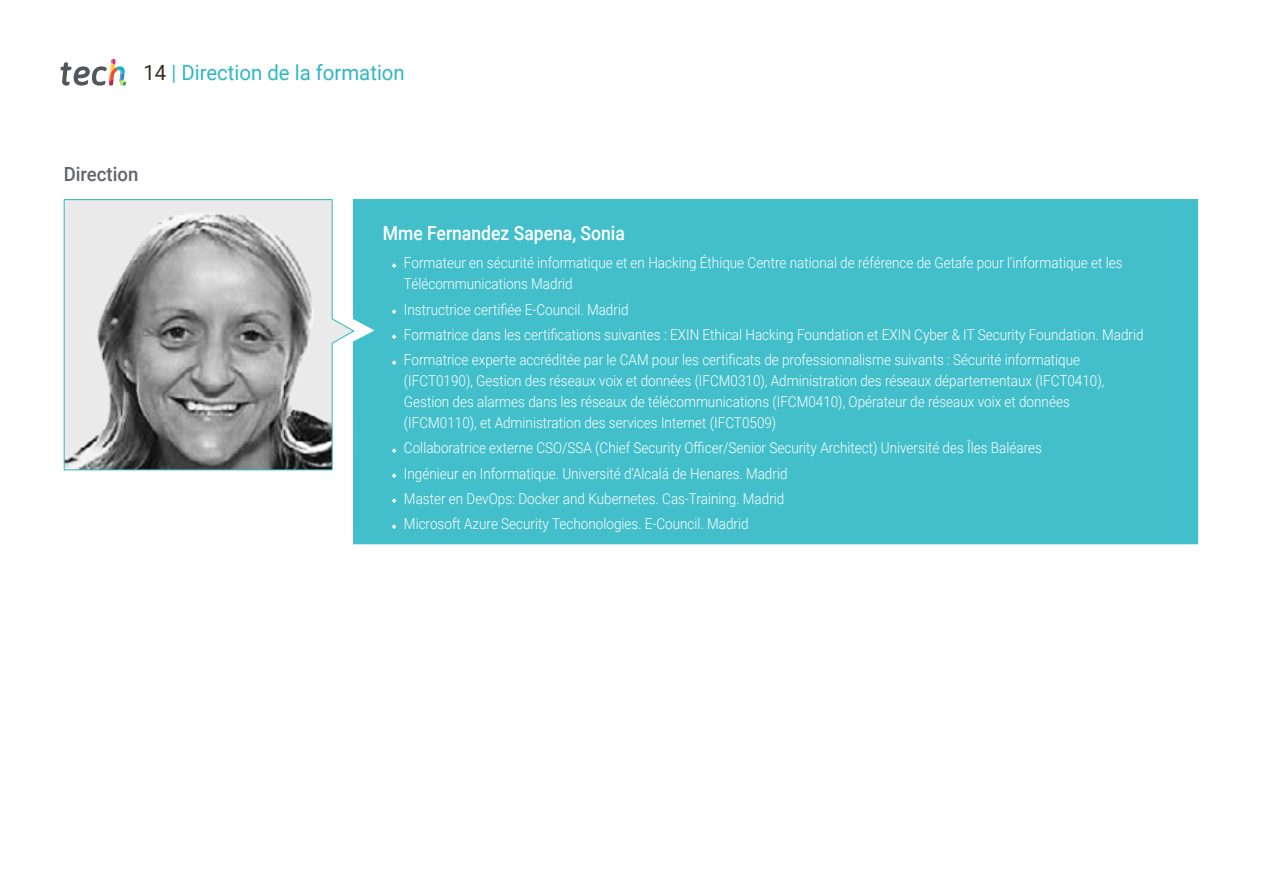
<style>
.page{position:relative;width:1263px;height:893px;background:#fff}
.page>*{position:absolute;margin:0;border:0;box-sizing:border-box;transform-origin:0 0}
.t1{font:21px "Roboto";color:#2db8c5}
.t2{font:500 19.5px "Roboto";color:#fff;scale:.9 1}
.t3{font:500 19.5px "Roboto";color:#61646a;scale:.95 1}
.t4{font:300 15px/25.2px "Roboto";color:#fff;scale:.9 1}
.s1{color:#312e20}
</style>
<div class="page">
<svg style="left:61px;top:59px;width:65px;height:27px"></svg>
<div style="left:353px;top:199px;width:845px;height:345px;background:#42bfca"></div>
<svg style="left:64px;top:199px;width:290px;height:271px;background:#acaeae"></svg>
<svg style="left:392px;top:263px;width:5px;height:5px"></svg>
<svg style="left:392px;top:309px;width:5px;height:5px"></svg>
<svg style="left:392px;top:334px;width:5px;height:5px"></svg>
<svg style="left:392px;top:360px;width:5px;height:5px"></svg>
<svg style="left:392px;top:448px;width:5px;height:5px"></svg>
<svg style="left:392px;top:473px;width:5px;height:5px"></svg>
<svg style="left:392px;top:498px;width:5px;height:5px"></svg>
<svg style="left:392px;top:524px;width:5px;height:5px"></svg>
<h1 class="t1" style="left:144px;top:57px;width:263px"><span class="s1">14</span> | Direction de la formation</h1>
<h2 class="t3" style="left:64px;top:160px;width:80px">Direction</h2>
<h2 class="t2" style="left:383px;top:220px;width:271px">Mme Fernandez Sapena, Sonia</h2>
<p class="t4" style="left:404px;top:252px;width:800px;line-height:21px">Formateur en sécurité informatique et en Hacking Éthique Centre national de référence de Getafe pour l'informatique et les<br>Télécommunications Madrid</p>
<p class="t4" style="left:404px;top:296px;width:823px">Instructrice certifiée E-Council. Madrid<br>Formatrice dans les certifications suivantes : EXIN Ethical Hacking Foundation et EXIN Cyber &amp; IT Security Foundation. Madrid<br>Formatrice experte accréditée par le CAM pour les certificats de professionnalisme suivants : Sécurité informatique</p>
<p class="t4" style="left:404px;top:370px;width:780px;line-height:21px">(IFCT0190), Gestion des réseaux voix et données (IFCM0310), Administration des réseaux départementaux (IFCT0410),<br>Gestion des alarmes dans les réseaux de télécommunications (IFCM0410), Opérateur de réseaux voix et données (IFCM0110), et Administration des services Internet (IFCT0509)</p>
<p class="t4" style="left:404px;top:435px;width:710px">Collaboratrice externe CSO/SSA (Chief Security Officer/Senior Security Architect) Université des Îles Baléares Ingénieur en Informatique. Université d’Alcalá de Henares. Madrid<br>Master en DevOps: Docker and Kubernetes. Cas-Training. Madrid<br>Microsoft Azure Security Techonologies. E-Council. Madrid</p>
</div>
